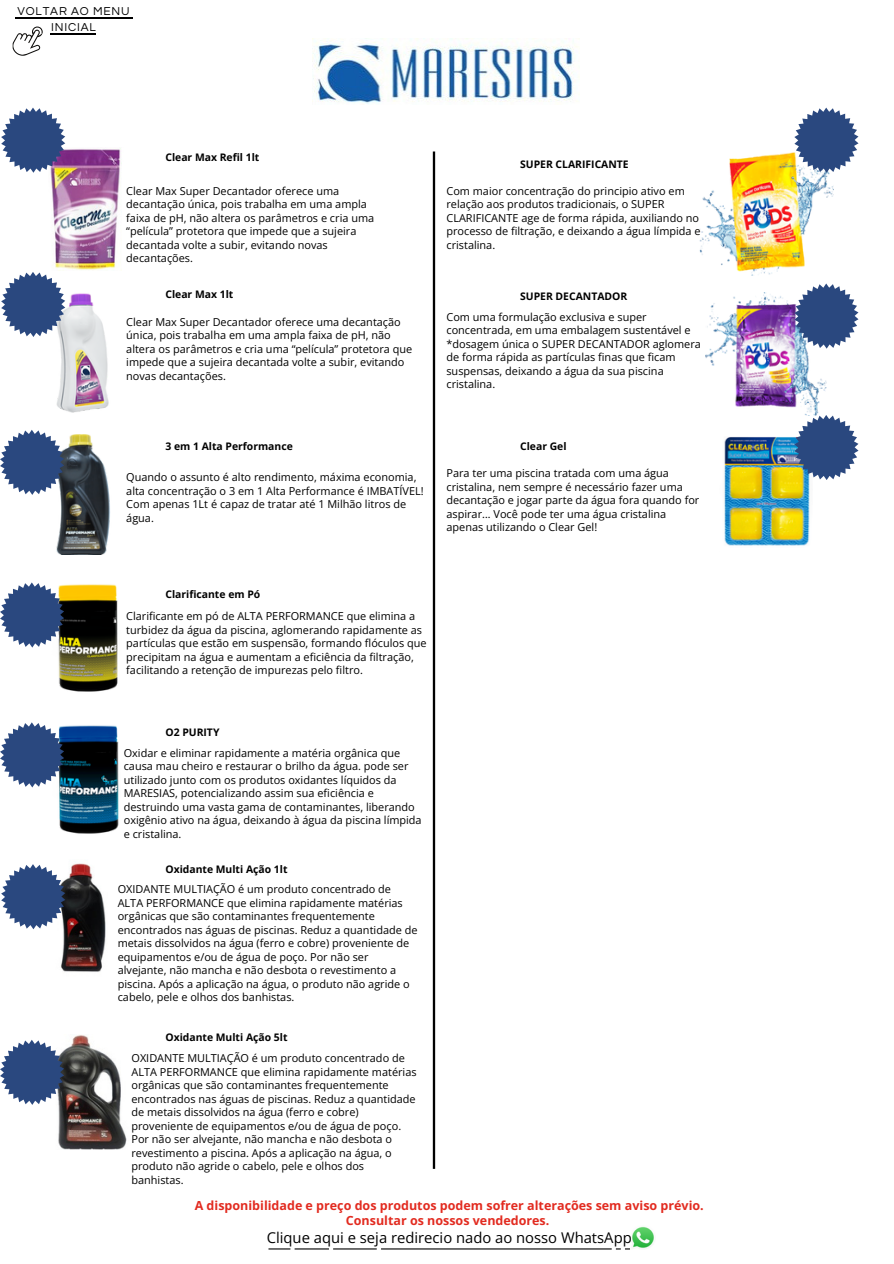
<style>
.page{position:relative;width:894px;height:1264px;background:#fff}
.page>*{position:absolute;margin:0;border:0;box-sizing:border-box;transform-origin:0 0}
.t1{font:14.85px "Open Sans";color:#000}
.t2{font:700 12.45px/14.7px "Open Sans";color:#e22b20;text-align:center}
.t3{font:11.85px/15.8px "Questrial";letter-spacing:.07em;color:#000;text-align:center}
.t4{font:10.95px/13.5px "Open Sans";color:#000}
.t5{font:700 10.35px "Open Sans";color:#000}
</style>
<div class="page">
<img style="left:313px;top:38px;width:265px;height:66px">
<img style="left:56px;top:293px;width:53px;height:120px">
<img style="left:56px;top:434px;width:54px;height:120px">
<img style="left:58px;top:584px;width:60px;height:108px">
<img style="left:59px;top:725px;width:60px;height:109px">
<img style="left:724px;top:437px;width:86px;height:109px">
<img style="left:699px;top:153px;width:134px;height:122px">
<img style="left:705px;top:292px;width:121px;height:123px">
<img style="left:61px;top:863px;width:45px;height:109px">
<img style="left:58px;top:1035px;width:69px;height:113px">
<img style="left:50px;top:148px;width:72px;height:123px">
<svg style="left:0;top:430px;width:64px;height:65px"></svg>
<svg style="left:0;top:582px;width:64px;height:65px"></svg>
<svg style="left:0;top:722px;width:64px;height:65px"></svg>
<svg style="left:0;top:1039px;width:64px;height:65px"></svg>
<svg style="left:1px;top:108px;width:64px;height:65px"></svg>
<svg style="left:1px;top:272px;width:64px;height:65px"></svg>
<svg style="left:1px;top:864px;width:64px;height:65px"></svg>
<hr style="left:432px;top:151px;width:3px;height:1017px;background:#000">
<svg style="left:794px;top:108px;width:64px;height:65px"></svg>
<svg style="left:794px;top:283px;width:64px;height:65px"></svg>
<svg style="left:794px;top:415px;width:64px;height:65px"></svg>
<img style="left:632px;top:1226px;width:22px;height:23px">
<hr style="left:16px;top:17px;width:113px;height:1px;background:#000">
<hr style="left:50px;top:34px;width:46px;height:1px;background:#000">
<svg style="left:13px;top:27px;width:30px;height:29px"></svg>
<svg style="left:268px;top:1248px;width:362px;height:1px"></svg>
<p class="t3" style="left:17px;top:4px;width:114px">VOLTAR AO MENU<br>INICIAL</p>
<p class="t5" style="left:165px;top:150px;width:95px">Clear Max Refil 1lt</p>
<p class="t5" style="left:520px;top:157px;width:110px">SUPER CLARIFICANTE</p>
<p class="t4" style="left:126px;top:184px;width:249px">Clear Max Super Decantador oferece uma decantação única, pois trabalha em uma ampla faixa de pH, não altera os parâmetros e cria uma “película” protetora que impede que a sujeira decantada volte a subir, evitando novas decantações.</p>
<p class="t4" style="left:446px;top:184px;width:255px">Com maior concentração do principio ativo em relação aos produtos tradicionais, o SUPER CLARIFICANTE age de forma rápida, auxiliando no processo de filtração, e deixando a água límpida e cristalina.</p>
<p class="t5" style="left:165px;top:287px;width:69px">Clear Max 1lt</p>
<p class="t5" style="left:520px;top:289px;width:109px">SUPER DECANTADOR</p>
<p class="t4" style="left:126px;top:314px;width:287px">Clear Max Super Decantador oferece uma decantação única, pois trabalha em uma ampla faixa de pH, não altera os parâmetros e cria uma “película” protetora que impede que a sujeira decantada volte a subir, evitando novas decantações.</p>
<p class="t4" style="left:446px;top:310px;width:256px">Com uma formulação exclusiva e super concentrada, em uma embalagem sustentável e *dosagem única o SUPER DECANTADOR aglomera de forma rápida as partículas finas que ficam suspensas, deixando a água da sua piscina cristalina.</p>
<p class="t5" style="left:165px;top:439px;width:129px">3 em 1 Alta Performance</p>
<p class="t5" style="left:520px;top:439px;width:48px">Clear Gel</p>
<p class="t4" style="left:126px;top:470px;width:299px">Quando o assunto é alto rendimento, máxima economia, alta concentração o 3 em 1 Alta Performance é IMBATÍVEL!<br>Com apenas 1Lt é capaz de tratar até 1 Milhão litros de água.</p>
<p class="t4" style="left:446px;top:466px;width:254px">Para ter uma piscina tratada com uma água cristalina, nem sempre é necessário fazer uma decantação e jogar parte da água fora quando for aspirar… Você pode ter uma água cristalina apenas utilizando o Clear Gel!</p>
<p class="t5" style="left:165px;top:586px;width:96px">Clarificante em Pó</p>
<p class="t4" style="left:126px;top:609px;width:302px">Clarificante em pó de ALTA PERFORMANCE que elimina a turbidez da água da piscina, aglomerando rapidamente as partículas que estão em suspensão, formando flóculos que precipitam na água e aumentam a eficiência da filtração, facilitando a retenção de impurezas pelo filtro.</p>
<p class="t5" style="left:165px;top:725px;width:55px">O2 PURITY</p>
<p class="t4" style="left:124px;top:746px;width:299px">Oxidar e eliminar rapidamente a matéria orgânica que causa mau cheiro e restaurar o brilho da água. pode ser utilizado junto com os produtos oxidantes líquidos da MARESIAS, potencializando assim sua eficiência e destruindo uma vasta gama de contaminantes, liberando oxigênio ativo na água, deixando à água da piscina límpida e cristalina.</p>
<p class="t5" style="left:165px;top:861px;width:123px">Oxidante Multi Ação 1lt</p>
<p class="t4" style="left:118px;top:882px;width:301px">OXIDANTE MULTIAÇÃO é um produto concentrado de ALTA PERFORMANCE que elimina rapidamente matérias orgânicas que são contaminantes frequentemente encontrados nas águas de piscinas. Reduz a quantidade de metais dissolvidos na água (ferro e cobre) proveniente de equipamentos e/ou de água de poço. Por não ser alvejante, não mancha e não desbota o revestimento a piscina. Após a aplicação na água, o produto não agride o cabelo, pele e olhos dos banhistas.</p>
<p class="t5" style="left:165px;top:1029px;width:123px">Oxidante Multi Ação 5lt</p>
<p class="t4" style="left:131px;top:1051px;width:286px">OXIDANTE MULTIAÇÃO é um produto concentrado de ALTA PERFORMANCE que elimina rapidamente matérias orgânicas que são contaminantes frequentemente encontrados nas águas de piscinas. Reduz a quantidade de metais dissolvidos na água (ferro e cobre) proveniente de equipamentos e/ou de água de poço.<br>Por não ser alvejante, não mancha e não desbota o revestimento a piscina. Após a aplicação na água, o produto não agride o cabelo, pele e olhos dos banhistas.</p>
<p class="t2" style="left:195px;top:1198px;width:510px">A disponibilidade e preço dos produtos podem sofrer alterações sem aviso prévio.<br>Consultar os nossos vendedores.</p>
<h1 class="t1" style="left:267px;top:1227px;width:366px">Clique aqui e seja redirecio nado ao nosso WhatsApp</h1>
</div>
